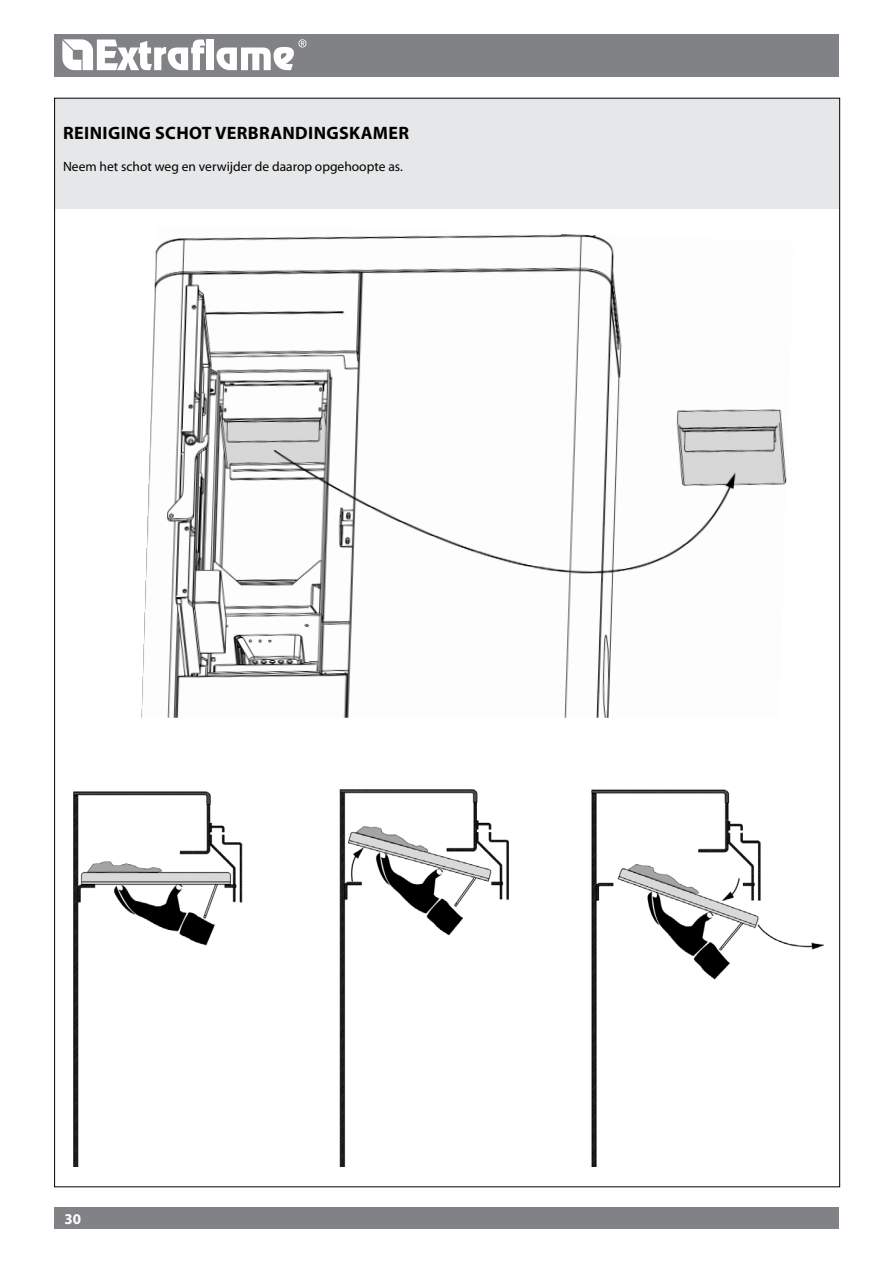
<style>
.page{position:relative;width:893px;height:1263px;background:#fff}
.page>*{position:absolute;margin:0;border:0;box-sizing:border-box;transform-origin:0 0}
.t1{font:700 18px "Myriad Pro";letter-spacing:.02em;color:#000}
.t2{font:700 15px "Myriad Pro";color:#fff}
.t3{font:13.5px "Myriad Pro";color:#000}
</style>
<div class="page">
<img style="left:74px;top:790px;width:750px;height:376px">
<img style="left:141px;top:234px;width:646px;height:484px">
<div style="left:54px;top:34px;width:785px;height:43px;background:#808285"></div>
<div style="left:54px;top:1208px;width:785px;height:21px;background:#808285"></div>
<svg style="left:62px;top:39px;width:143px;height:31px"></svg>
<div style="left:207px;top:40px;width:7px;height:30px;background:#fff"></div>
<svg style="left:216px;top:39px;width:90px;height:31px"></svg>
<div style="left:55px;top:99px;width:785px;height:110px;background:#e6e7e8"></div>
<h1 class="t1" style="left:63px;top:121px;width:344px">REINIGING SCHOT VERBRANDINGSKAMER</h1>
<p class="t3" style="left:63px;top:158px;width:341px">Neem het schot weg en verwijder de daarop opgehoopte as.</p>
<p class="t2" style="left:65px;top:1209px;width:18px">30</p>
</div>
